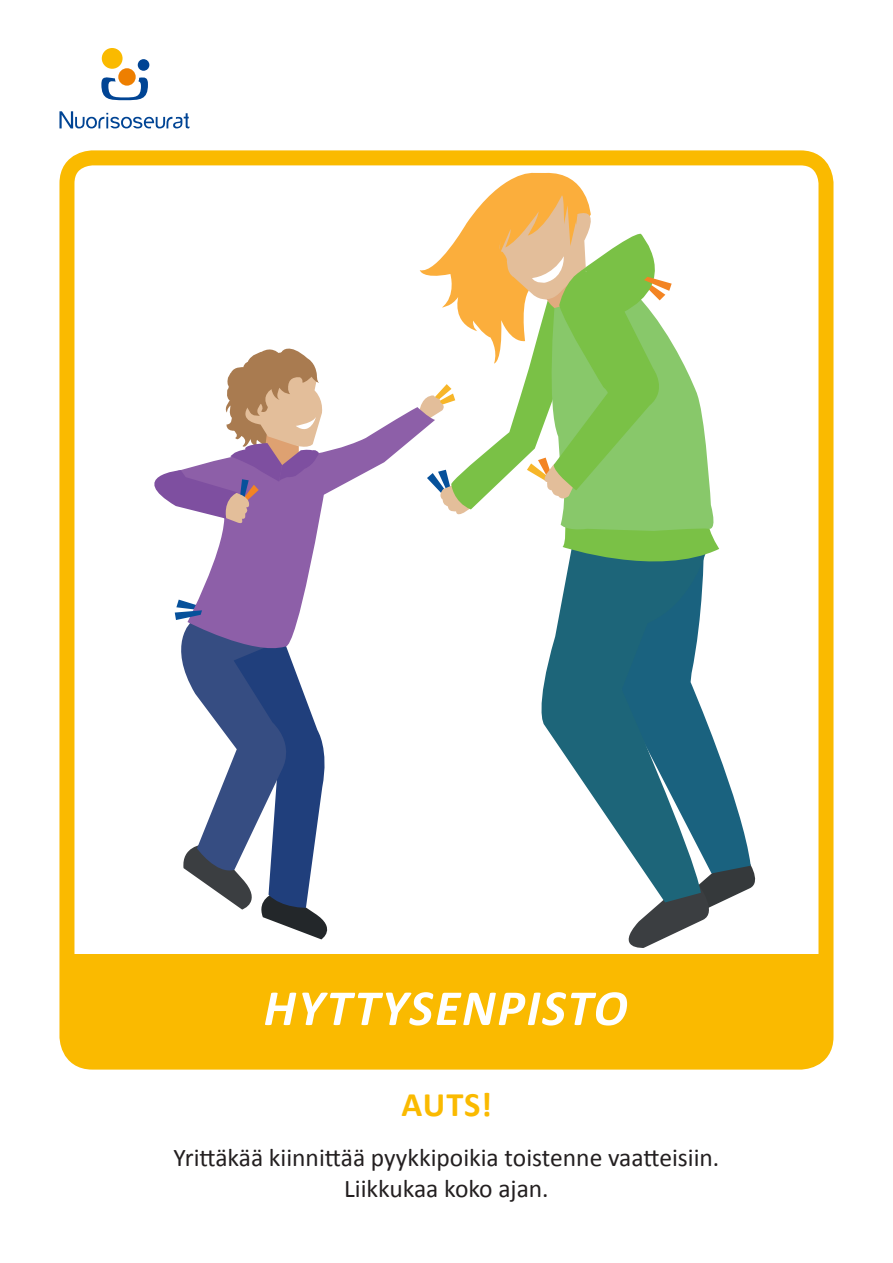
<style>
.page{position:relative;width:893px;height:1263px;background:#fff}
.page>*{position:absolute;margin:0;border:0;box-sizing:border-box;transform-origin:0 0}
.t1{font:italic 700 51px "Calibri";letter-spacing:.04em;color:#fff}
.t2{font:700 34.5px "Calibri";color:#faba00}
.t3{font:25.5px/30.6px "Calibri";color:#231f20;text-align:center}
</style>
<div class="page">
<svg style="left:178px;top:407px;width:242px;height:193px"></svg>
<svg style="left:154px;top:348px;width:169px;height:177px"></svg>
<svg style="left:174px;top:600px;width:154px;height:339px"></svg>
<svg style="left:420px;top:172px;width:336px;height:776px"></svg>
<div style="left:59px;top:150px;width:774px;height:919px;border:15px solid #faba00;border-radius:26px"></div>
<div style="left:69px;top:954px;width:757px;height:102px;background:#faba00"></div>
<svg style="left:101px;top:77px;width:47px;height:23px"></svg>
<div style="left:118px;top:68px;width:18px;height:18px;background:#ee7f00;border-radius:50%"></div>
<div style="left:138px;top:59px;width:11px;height:12px;background:#004494;border-radius:50%"></div>
<div style="left:102px;top:48px;width:21px;height:21px;background:#faba00;border-radius:50%"></div>
<svg style="left:59px;top:111px;width:131px;height:17px"></svg>
<p class="t1" style="left:264px;top:976px;width:365px">HYTTYSENPISTO</p>
<p class="t2" style="left:401px;top:1082px;width:92px">AUTS!</p>
<p class="t3" style="left:174px;top:1143px;width:547px">Yrittäkää kiinnittää pyykkipoikia toistenne vaatteisiin.<br>Liikkukaa koko ajan.</p>
</div>
